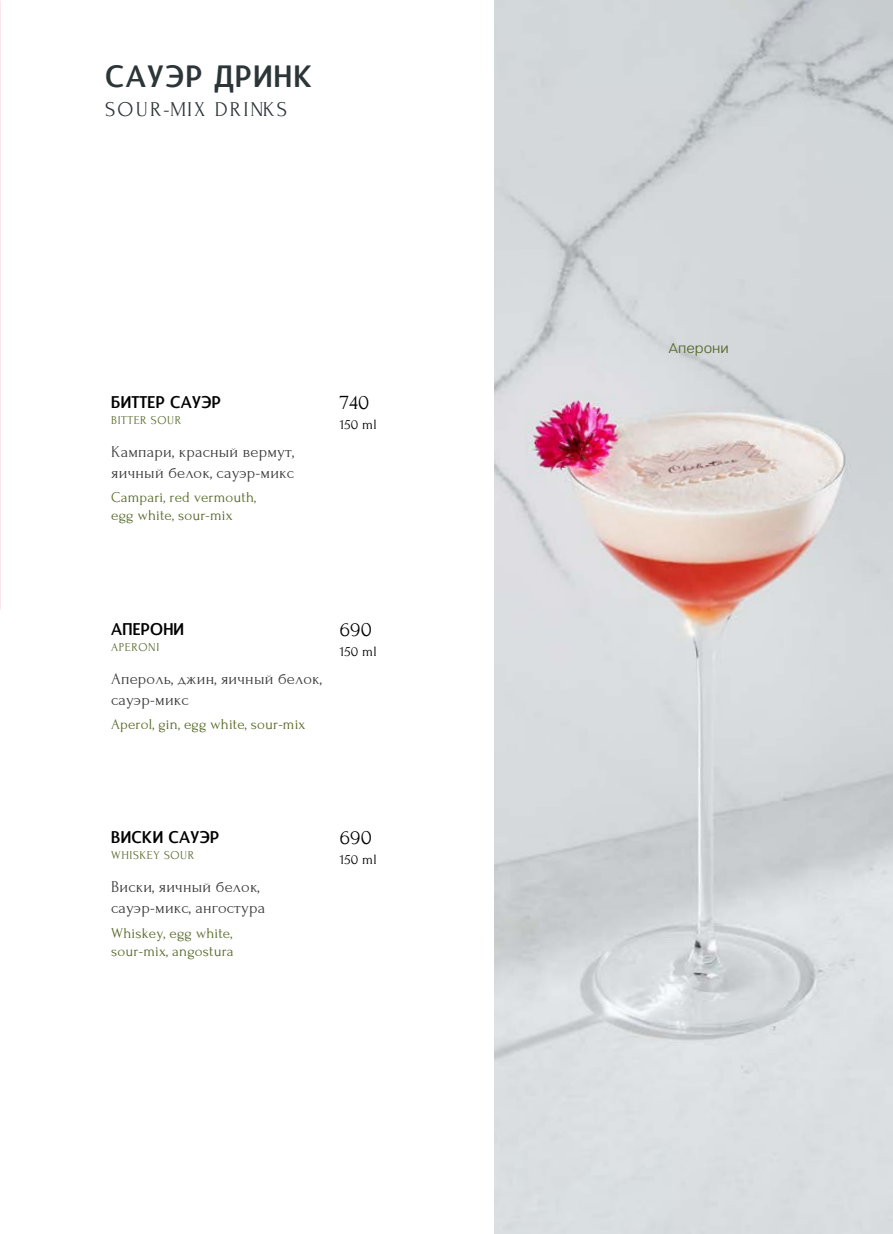
<style>
.page{position:relative;width:893px;height:1234px;background:#fff}
.page>*{position:absolute;margin:0;border:0;box-sizing:border-box;transform-origin:0 0}
.t1{font:30px "Designosaur";letter-spacing:.05em;color:#2c3538}
.t2{font:21px "Forum";letter-spacing:.1em;color:#2c3538}
.t3{font:21px "Forum";letter-spacing:.01em;color:#000}
.t4{font:16.5px/21px "Forum";letter-spacing:.01em;color:#3a3a3a}
.t5{font:16.5px "Designosaur";letter-spacing:.01em;color:#000}
.t6{font:15.6px "LT Amber Extended";color:#526725}
.t7{font:15px/18px "Forum";letter-spacing:.01em;color:#536825}
.t8{font:14.1px "Forum";letter-spacing:.01em;color:#000}
.t9{font:12px "Forum";letter-spacing:.05em;color:#526625}
</style>
<div class="page">
<img style="left:0;top:0;width:1px;height:609px">
<img style="left:494px;top:0;width:399px;height:1233px">
<h1 class="t1" style="left:105px;top:51px;width:209px">САУЭР ДРИНК</h1>
<p class="t2" style="left:105px;top:98px;width:183px">SOUR-MIX DRINKS</p>
<p class="t5" style="left:111px;top:388px;width:111px">БИТТЕР САУЭР</p>
<p class="t9" style="left:111px;top:414px;width:71px">BITTER SOUR</p>
<p class="t4" style="left:111px;top:441px;width:184px">Кампари, красный вермут, яичный белок, сауэр-микс</p>
<p class="t7" style="left:111px;top:488px;width:146px">Campari, red vermouth, egg white, sour-mix</p>
<p class="t3" style="left:340px;top:391px;width:31px">740</p>
<p class="t8" style="left:340px;top:416px;width:38px">150 ml</p>
<p class="t5" style="left:111px;top:614px;width:74px">АПЕРОНИ</p>
<p class="t9" style="left:111px;top:640px;width:49px">APERONI</p>
<p class="t4" style="left:111px;top:668px;width:212px">Апероль, джин, яичный белок, сауэр-микс</p>
<p class="t7" style="left:111px;top:715px;width:196px">Aperol, gin, egg white, sour-mix</p>
<p class="t3" style="left:340px;top:618px;width:34px">690</p>
<p class="t8" style="left:340px;top:643px;width:38px">150 ml</p>
<p class="t5" style="left:111px;top:822px;width:110px">ВИСКИ САУЭР</p>
<p class="t9" style="left:111px;top:848px;width:85px">WHISKEY SOUR</p>
<p class="t4" style="left:111px;top:876px;width:156px">Виски, яичный белок, сауэр-микс, ангостура</p>
<p class="t7" style="left:111px;top:923px;width:124px">Whiskey, egg white, sour-mix, angostura</p>
<p class="t3" style="left:340px;top:826px;width:34px">690</p>
<p class="t8" style="left:340px;top:851px;width:38px">150 ml</p>
<p class="t6" style="left:668px;top:339px;width:62px">Аперони</p>
</div>
